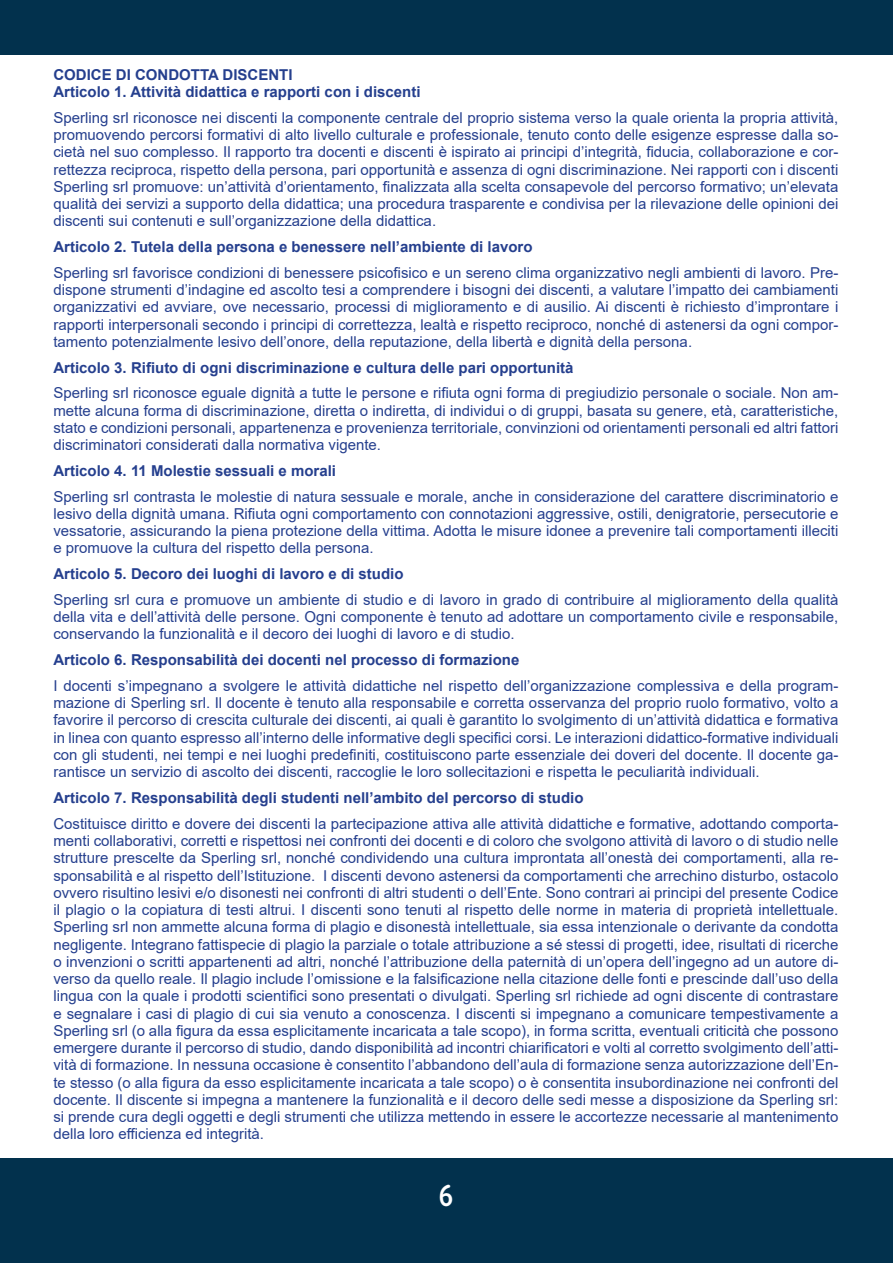
<style>
.page{position:relative;width:893px;height:1263px;background:#fff}
.page>*{position:absolute;margin:0;border:0;box-sizing:border-box;transform-origin:0 0}
.t1{font:30px "Matias";color:#fff}
.t2{font:15px/17.2px "Arial";color:#253f8e;text-align:justify}
.t3{font:700 15px "Arial";color:#253f8e}
</style>
<div class="page">
<div style="left:0;top:0;width:893px;height:54px;background:#02314d"></div>
<div style="left:0;top:1159px;width:893px;height:104px;background:#02314d"></div>
<p class="t3" style="left:53px;top:64px;width:241px">CODICE DI CONDOTTA DISCENTI</p>
<p class="t3" style="left:53px;top:81px;width:369px">Articolo 1. Attività didattica e rapporti con i discenti</p>
<p class="t2" style="left:53px;top:109px;width:786px">Sperling srl riconosce nei discenti la componente centrale del proprio sistema verso la quale orienta la propria attività, promuovendo percorsi formativi di alto livello culturale e professionale, tenuto conto delle esigenze espresse dalla so&shy;cietà nel suo complesso. Il rapporto tra docenti e discenti è ispirato ai principi d’integrità, fiducia, collaborazione e cor&shy;rettezza reciproca, rispetto della persona, pari opportunità e assenza di ogni discriminazione. Nei rapporti con i discenti Sperling srl promuove: un’attività d’orientamento, finalizzata alla scelta consapevole del percorso formativo; un’elevata qualità dei servizi a supporto della didattica; una procedura trasparente e condivisa per la rilevazione delle opinioni dei discenti sui contenuti e sull’organizzazione della didattica.</p>
<p class="t3" style="left:53px;top:236px;width:481px">Articolo 2. Tutela della persona e benessere nell’ambiente di lavoro</p>
<p class="t2" style="left:53px;top:264px;width:786px">Sperling srl favorisce condizioni di benessere psicofisico e un sereno clima organizzativo negli ambienti di lavoro. Pre&shy;dispone strumenti d’indagine ed ascolto tesi a comprendere i bisogni dei discenti, a valutare l’impatto dei cambiamenti organizzativi ed avviare, ove necessario, processi di miglioramento e di ausilio. Ai discenti è richiesto d’improntare i rapporti interpersonali secondo i principi di correttezza, lealtà e rispetto reciproco, nonché di astenersi da ogni compor&shy;tamento potenzialmente lesivo dell’onore, della reputazione, della libertà e dignità della persona.</p>
<p class="t3" style="left:53px;top:357px;width:522px">Articolo 3. Rifiuto di ogni discriminazione e cultura delle pari opportunità</p>
<p class="t2" style="left:53px;top:384px;width:786px">Sperling srl riconosce eguale dignità a tutte le persone e rifiuta ogni forma di pregiudizio personale o sociale. Non am&shy;mette alcuna forma di discriminazione, diretta o indiretta, di individui o di gruppi, basata su genere, età, caratteristiche, stato e condizioni personali, appartenenza e provenienza territoriale, convinzioni od orientamenti personali ed altri fattori discriminatori considerati dalla normativa vigente.</p>
<p class="t3" style="left:53px;top:460px;width:284px">Articolo 4. 11 Molestie sessuali e morali</p>
<p class="t2" style="left:53px;top:488px;width:786px">Sperling srl contrasta le molestie di natura sessuale e morale, anche in considerazione del carattere discriminatorio e lesivo della dignità umana. Rifiuta ogni comportamento con connotazioni aggressive, ostili, denigratorie, persecutorie e vessatorie, assicurando la piena protezione della vittima. Adotta le misure idonee a prevenire tali comportamenti illeciti e promuove la cultura del rispetto della persona.</p>
<p class="t3" style="left:53px;top:563px;width:352px">Articolo 5. Decoro dei luoghi di lavoro e di studio</p>
<p class="t2" style="left:53px;top:591px;width:786px">Sperling srl cura e promuove un ambiente di studio e di lavoro in grado di contribuire al miglioramento della qualità della vita e dell’attività delle persone. Ogni componente è tenuto ad adottare un comportamento civile e responsabile, conservando la funzionalità e il decoro dei luoghi di lavoro e di studio.</p>
<p class="t3" style="left:53px;top:649px;width:467px">Articolo 6. Responsabilità dei docenti nel processo di formazione</p>
<p class="t2" style="left:53px;top:677px;width:786px">I docenti s’impegnano a svolgere le attività didattiche nel rispetto dell’organizzazione complessiva e della program&shy;mazione di Sperling srl. Il docente è tenuto alla responsabile e corretta osservanza del proprio ruolo formativo, volto a favorire il percorso di crescita culturale dei discenti, ai quali è garantito lo svolgimento di un’attività didattica e formativa in linea con quanto espresso all’interno delle informative degli specifici corsi. Le interazioni didattico-formative individuali con gli studenti, nei tempi e nei luoghi predefiniti, costituiscono parte essenziale dei doveri del docente. Il docente ga&shy;rantisce un servizio di ascolto dei discenti, raccoglie le loro sollecitazioni e rispetta le peculiarità individuali.</p>
<p class="t3" style="left:53px;top:787px;width:532px">Articolo 7. Responsabilità degli studenti nell’ambito del percorso di studio</p>
<p class="t2" style="left:53px;top:815px;width:786px">Costituisce diritto e dovere dei discenti la partecipazione attiva alle attività didattiche e formative, adottando comporta&shy;menti collaborativi, corretti e rispettosi nei confronti dei docenti e di coloro che svolgono attività di lavoro o di studio nelle strutture prescelte da Sperling srl, nonché condividendo una cultura improntata all’onestà dei comportamenti, alla re&shy;sponsabilità e al rispetto dell’Istituzione. I discenti devono astenersi da comportamenti che arrechino disturbo, ostacolo ovvero risultino lesivi e/o disonesti nei confronti di altri studenti o dell’Ente. Sono contrari ai principi del presente Codice il plagio o la copiatura di testi altrui. I discenti sono tenuti al rispetto delle norme in materia di proprietà intellettuale.<br>Sperling srl non ammette alcuna forma di plagio e disonestà intellettuale, sia essa intenzionale o derivante da condotta negligente. Integrano fattispecie di plagio la parziale o totale attribuzione a sé stessi di progetti, idee, risultati di ricerche o invenzioni o scritti appartenenti ad altri, nonché l’attribuzione della paternità di un’opera dell’ingegno ad un autore di&shy;verso da quello reale. Il plagio include l’omissione e la falsificazione nella citazione delle fonti e prescinde dall’uso della lingua con la quale i prodotti scientifici sono presentati o divulgati. Sperling srl richiede ad ogni discente di contrastare e segnalare i casi di plagio di cui sia venuto a conoscenza. I discenti si impegnano a comunicare tempestivamente a Sperling srl (o alla figura da essa esplicitamente incaricata a tale scopo), in forma scritta, eventuali criticità che possono emergere durante il percorso di studio, dando disponibilità ad incontri chiarificatori e volti al corretto svolgimento dell’atti&shy;vità di formazione. In nessuna occasione è consentito l’abbandono dell’aula di formazione senza autorizzazione dell’En&shy;te stesso (o alla figura da esso esplicitamente incaricata a tale scopo) o è consentita insubordinazione nei confronti del docente. Il discente si impegna a mantenere la funzionalità e il decoro delle sedi messe a disposizione da Sperling srl: si prende cura degli oggetti e degli strumenti che utilizza mettendo in essere le accortezze necessarie al mantenimento della loro efficienza ed integrità.</p>
<h1 class="t1" style="left:438px;top:1176px;width:16px">6</h1>
</div>
